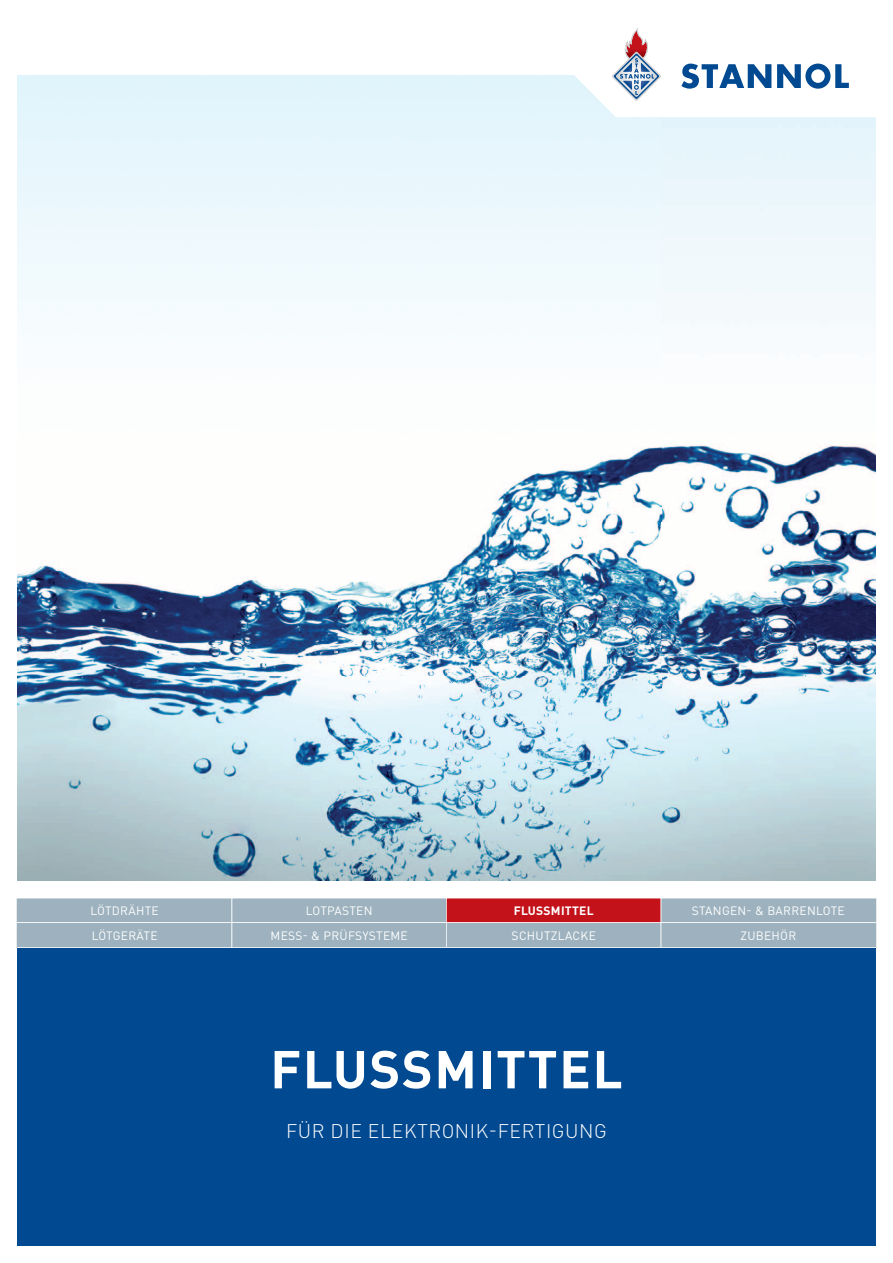
<style>
.page{position:relative;width:893px;height:1263px;background:#fff}
.page>*{position:absolute;margin:0;border:0;box-sizing:border-box;transform-origin:0 0}
.t1{font:700 52.5px "DINOT";letter-spacing:.03em;color:#fff}
.t2{font:300 19.5px "DINOT";letter-spacing:.03em;color:#fff}
.t3{font:12px "DINOT";letter-spacing:.025em;color:#fff}
.t4{font:700 12px "DINOT";letter-spacing:.025em;color:#fff}
</style>
<div class="page">
<img style="left:17px;top:75px;width:859px;height:805px">
<div style="left:17px;top:947px;width:859px;height:299px;background:#014990"></div>
<svg style="left:16px;top:898px;width:861px;height:50px;background:#a6a2ad"></svg>
<svg style="left:563px;top:28px;width:313px;height:89px"></svg>
<p class="t3" style="left:90px;top:903px;width:70px">LÖTDRÄHTE</p>
<p class="t3" style="left:306px;top:903px;width:68px">LOTPASTEN</p>
<p class="t4" style="left:514px;top:903px;width:81px">FLUSSMITTEL</p>
<p class="t3" style="left:692px;top:903px;width:154px">STANGEN- &amp; BARRENLOTE</p>
<p class="t3" style="left:92px;top:928px;width:67px">LÖTGERÄTE</p>
<p class="t3" style="left:271px;top:928px;width:139px">MESS- &amp; PRÜFSYSTEME</p>
<p class="t3" style="left:512px;top:929px;width:86px">SCHUTZLACKE</p>
<p class="t3" style="left:740px;top:928px;width:57px">ZUBEHÖR</p>
<h1 class="t1" style="left:270px;top:1035px;width:354px">FLUSSMITTEL</h1>
<h2 class="t2" style="left:286px;top:1119px;width:322px">FÜR DIE ELEKTRONIK-FERTIGUNG</h2>
</div>
